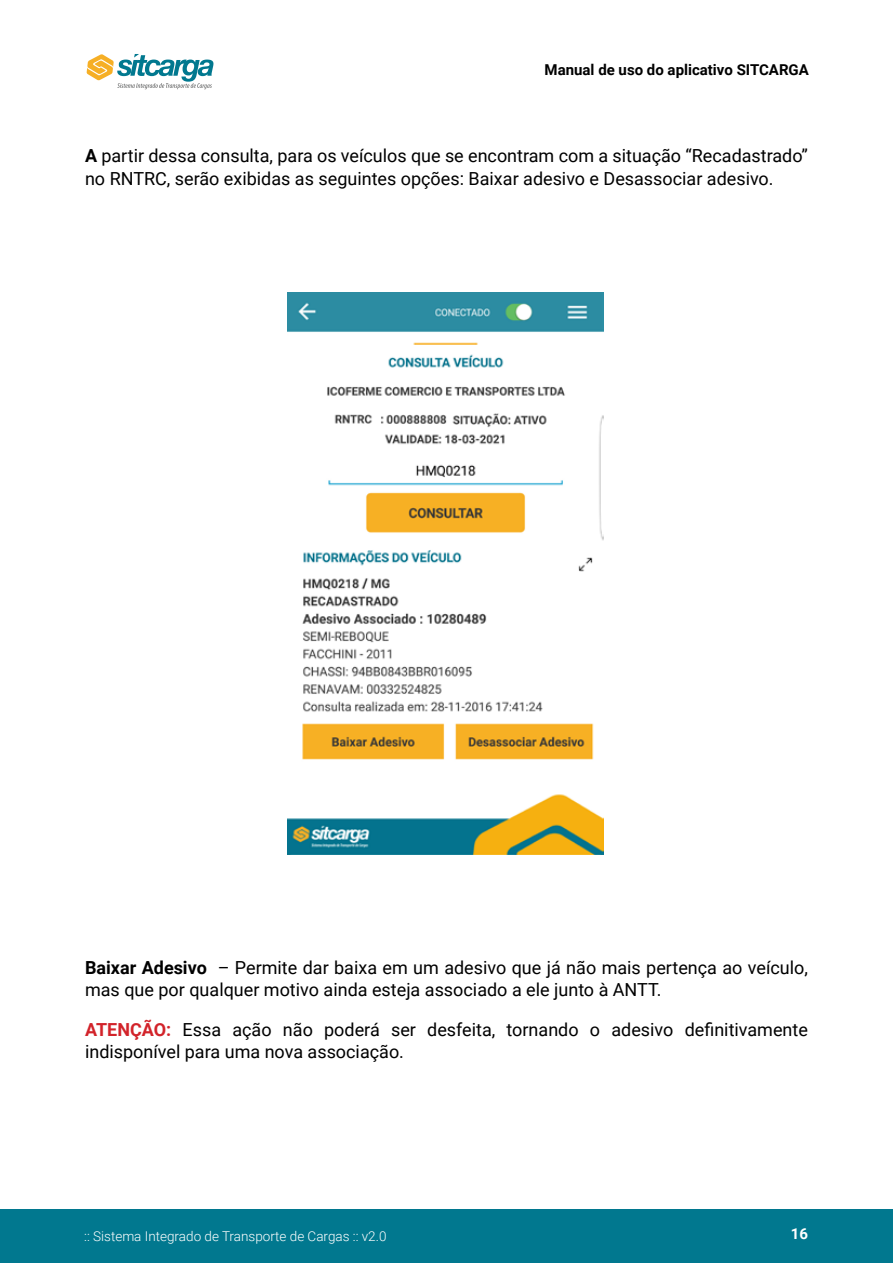
<style>
.page{position:relative;width:893px;height:1263px;background:#fff}
.page>*{position:absolute;margin:0;border:0;box-sizing:border-box;transform-origin:0 0}
.t1{font:18px/22.5px "Roboto";color:#000}
.t2{font:700 15px "Roboto";color:#000}
.t3{font:700 15px "Roboto";color:#fff}
.t4{font:300 13.5px "Roboto";color:#fff}
.s1{font-weight:700}
.s2{font-weight:700;color:#d2232a}
</style>
<div class="page">
<div style="left:0;top:1209px;width:893px;height:54px;background:#01788f"></div>
<svg style="left:87px;top:54px;width:126px;height:35px"></svg>
<img style="left:287px;top:293px;width:317px;height:562px">
<p class="t2" style="left:545px;top:59px;width:266px">Manual de uso do aplicativo SITCARGA</p>
<p class="t1" style="left:85px;top:144px;width:724px"><span class="s1">A</span> partir dessa consulta, para os veículos que se encontram com a situação “Recadastrado” no RNTRC, serão exibidas as seguintes opções: Baixar adesivo e Desassociar adesivo.</p>
<p class="t1" style="left:85px;top:955px;width:724px"><span class="s1">Baixar Adesivo</span> – Permite dar baixa em um adesivo que já não mais pertença ao veículo, mas que por qualquer motivo ainda esteja associado a ele junto à ANTT.</p>
<p class="t1" style="left:85px;top:1017px;width:724px"><span class="s2">ATENÇÃO:</span> Essa ação não poderá ser desfeita, tornando o adesivo definitivamente indisponível para uma nova associação.</p>
<p class="t4" style="left:84px;top:1227px;width:304px">:: Sistema Integrado de Transporte de Cargas :: v2.0</p>
<p class="t3" style="left:791px;top:1223px;width:19px">16</p>
</div>
